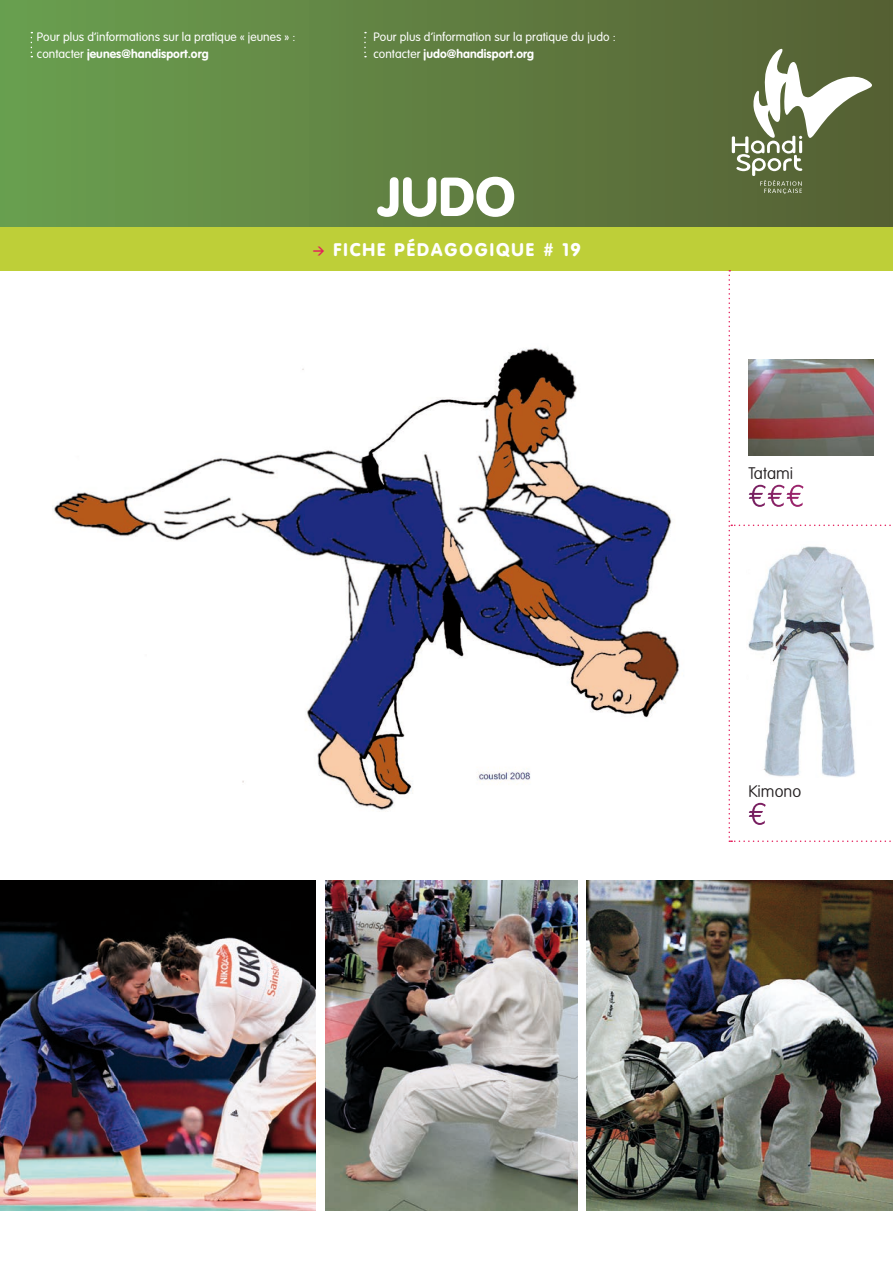
<style>
.page{position:relative;width:893px;height:1263px;background:#fff}
.page>*{position:absolute;margin:0;border:0;box-sizing:border-box;transform-origin:0 0}
.t1{font:900 54px "VAG Rounded";color:#fff}
.t2{font:31.5px "Euro Mono";color:#fff}
.t3{font:900 18px "VAG Rounded";letter-spacing:.11em;color:#fff}
.t4{font:100 16.5px "VAG Rounded";color:#231f20}
.t5{font:300 12px/16.5px "VAG Rounded";letter-spacing:.005em;color:#fff}
.s1{font-weight:700}
.s2{font-family:"DIN Cond Medium Alternate";font-weight:400;color:#e41f5c}
</style>
<div class="page">
<div style="left:0;top:0;width:893px;height:227px;background:linear-gradient(to right,#6a9f50,#555e33)"></div>
<img style="left:0;top:880px;width:316px;height:331px">
<img style="left:325px;top:880px;width:252px;height:331px">
<img style="left:587px;top:880px;width:306px;height:331px">
<div style="left:0;top:227px;width:893px;height:44px;background:#becf38"></div>
<svg style="left:364px;top:32px;width:2px;height:25px"></svg>
<svg style="left:31px;top:32px;width:1px;height:25px"></svg>
<svg style="left:732px;top:49px;width:140px;height:145px"></svg>
<svg style="left:728px;top:270px;width:163px;height:572px"></svg>
<img style="left:53px;top:348px;width:627px;height:462px">
<p class="t5" style="left:37px;top:29px;width:260px">Pour plus d’informations sur la pratique « jeunes » : contacter <span class="s1">jeunes@handisport.org</span></p>
<p class="t5" style="left:374px;top:29px;width:244px">Pour plus d’information sur la pratique du judo : contacter <span class="s1">judo@handisport.org</span></p>
<h1 class="t1" style="left:378px;top:164px;width:139px">JUDO</h1>
<h3 class="t3" style="left:313px;top:239px;width:269px"><span class="s2">&gt;</span> FICHE PÉDAGOGIQUE # 19</h3>
<h3 class="t4" style="left:748px;top:464px;width:46px">Tatami</h3>
<h2 class="t2" style="left:748px;top:477px;width:58px">€€€</h2>
<h3 class="t4" style="left:748px;top:782px;width:54px">Kimono</h3>
<h2 class="t2" style="left:748px;top:795px;width:20px">€</h2>
</div>
